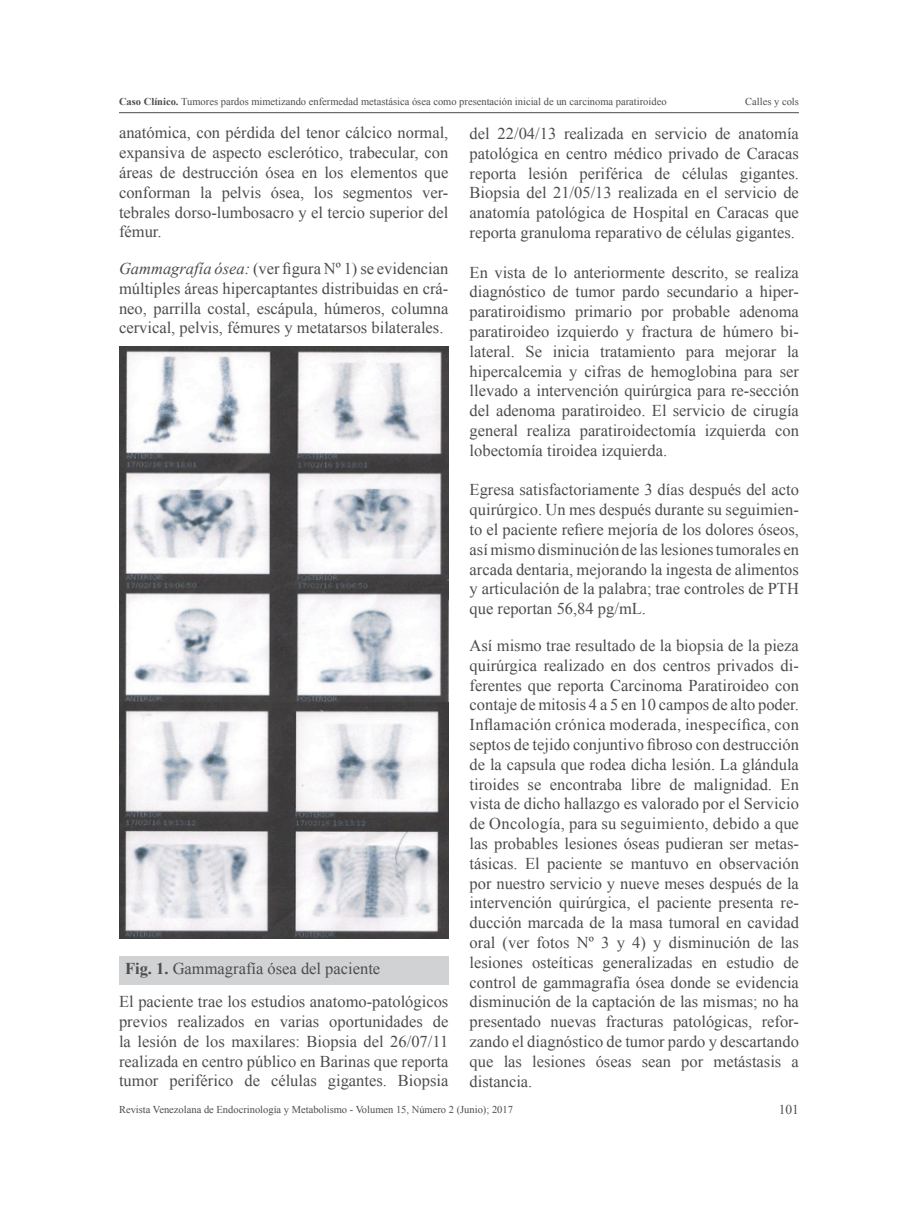
<style>
.page{position:relative;width:918px;height:1212px;background:#fff}
.page>*{position:absolute;margin:0;border:0;box-sizing:border-box;transform-origin:0 0}
.contenido_general{font:16.5px/19.8px "Times New Roman";color:#4b4c4d;text-align:justify}
.tabla{font:16.5px "Times New Roman";color:#4b4c4d}
.t1{font:13.5px "Times New Roman";color:#4b4c4d}
.t2{font:10.5px "Times New Roman";color:#4b4c4d}
.s1{font-weight:700}
.s2{font-style:italic}
</style>
<div class="page">
<hr style="left:119px;top:112px;width:680px;height:1px;background:#4b4c4d">
<img style="left:119px;top:701px;width:329px;height:237px">
<img style="left:119px;top:346px;width:329px;height:355px">
<div style="left:119px;top:956px;width:329px;height:29px;background:#d1d2d4"></div>
<p class="t2" style="left:119px;top:95px;width:549px"><span class="s1">Caso Clínico.</span> Tumores pardos mimetizando enfermedad metastásica ósea como presentación inicial de un carcinoma paratiroideo</p>
<p class="t2" style="left:745px;top:95px;width:55px">Calles y cols</p>
<p class="contenido_general" style="left:119px;top:123px;width:331px">anatómica, con pérdida del tenor cálcico normal, expansiva de aspecto esclerótico, trabecular, con áreas de destrucción ósea en los elementos que conforman la pelvis ósea, los segmentos ver&shy;tebrales dorso-lumbosacro y el tercio superior del fémur.</p>
<p class="contenido_general" style="left:119px;top:258px;width:331px"><span class="s2">Gammagrafía ósea:</span> (ver figura Nº 1) se evidencian múltiples áreas hipercaptantes distribuidas en crá&shy;neo, parrilla costal, escápula, húmeros, columna cervical, pelvis, fémures y metatarsos bilaterales.</p>
<p class="tabla" style="left:125px;top:957px;width:257px"><span class="s1">Fig. 1.</span> Gammagrafía ósea del paciente</p>
<p class="contenido_general" style="left:119px;top:991px;width:331px">El paciente trae los estudios anatomo-patológicos previos realizados en varias oportunidades de la lesión de los maxilares: Biopsia del 26/07/11 realizada en centro público en Barinas que reporta tumor periférico de células gigantes. Biopsia</p>
<p class="contenido_general" style="left:470px;top:123px;width:331px">del 22/04/13 realizada en servicio de anatomía patológica en centro médico privado de Caracas reporta lesión periférica de células gigantes.<br>Biopsia del 21/05/13 realizada en el servicio de anatomía patológica de Hospital en Caracas que reporta granuloma reparativo de células gigantes.</p>
<p class="contenido_general" style="left:470px;top:262px;width:331px">En vista de lo anteriormente descrito, se realiza diagnóstico de tumor pardo secundario a hiper&shy;paratiroidismo primario por probable adenoma paratiroideo izquierdo y fractura de húmero bi&shy;lateral. Se inicia tratamiento para mejorar la hipercalcemia y cifras de hemoglobina para ser llevado a intervención quirúrgica para re-sección del adenoma paratiroideo. El servicio de cirugía general realiza paratiroidectomía izquierda con lobectomía tiroidea izquierda.</p>
<p class="contenido_general" style="left:470px;top:480px;width:331px">Egresa satisfactoriamente 3 días después del acto quirúrgico. Un mes después durante su seguimien&shy;to el paciente refiere mejoría de los dolores óseos, así mismo disminución de las lesiones tumorales en arcada dentaria, mejorando la ingesta de alimentos y articulación de la palabra; trae controles de PTH que reportan 56,84 pg/mL.</p>
<p class="contenido_general" style="left:470px;top:635px;width:331px">Así mismo trae resultado de la biopsia de la pieza quirúrgica realizado en dos centros privados di&shy;ferentes que reporta Carcinoma Paratiroideo con contaje de mitosis 4 a 5 en 10 campos de alto poder.<br>Inflamación crónica moderada, inespecífica, con</p>
<p class="contenido_general" style="left:470px;top:734px;width:331px">septos de tejido conjuntivo fibroso con destrucción de la capsula que rodea dicha lesión. La glándula tiroides se encontraba libre de malignidad. En vista de dicho hallazgo es valorado por el Servicio de Oncología, para su seguimiento, debido a que</p>
<p class="contenido_general" style="left:470px;top:833px;width:331px">las probables lesiones óseas pudieran ser metas&shy;tásicas. El paciente se mantuvo en observación por nuestro servicio y nueve meses después de la intervención quirúrgica, el paciente presenta re&shy;ducción marcada de la masa tumoral en cavidad oral (ver fotos Nº 3 y 4) y disminución de las lesiones osteíticas generalizadas en estudio de control de gammagrafía ósea donde se evidencia disminución de la captación de las mismas; no ha presentado nuevas fracturas patológicas, refor&shy;zando el diagnóstico de tumor pardo y descartando que las lesiones óseas sean por metástasis a distancia.</p>
<p class="t2" style="left:119px;top:1102px;width:395px">Revista Venezolana de Endocrinología y Metabolismo - Volumen 15, Número 2 (Junio); 2017</p>
<p class="t1" style="left:779px;top:1100px;width:22px">101</p>
</div>
